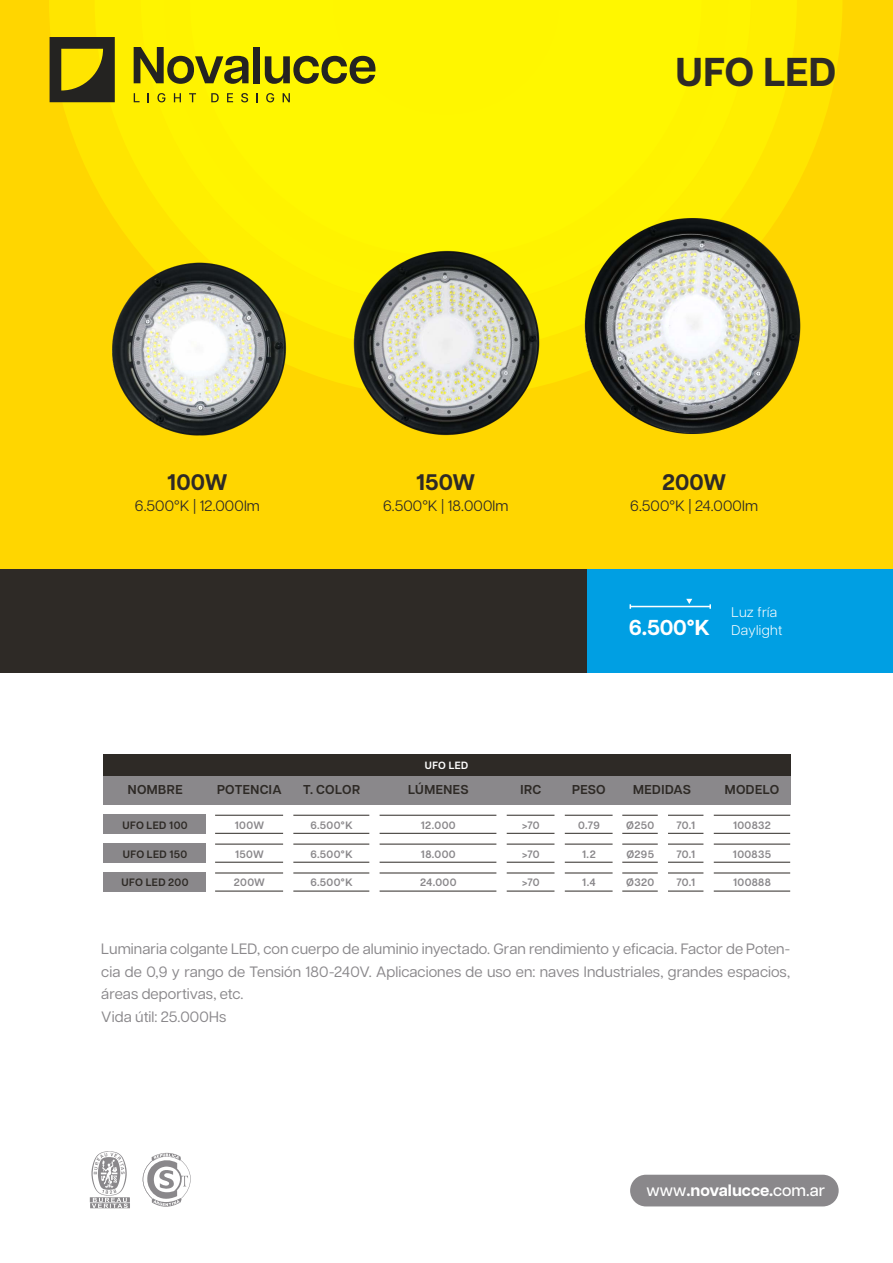
<style>
.page{position:relative;width:893px;height:1263px;background:#fff}
.page>*{position:absolute;margin:0;border:0;box-sizing:border-box;transform-origin:0 0}
.t1{font:700 40.2px "Articulat CF";letter-spacing:.005em;color:#2e2a26}
.t2{font:700 22.5px "Articulat CF";color:#2e2a26}
.t3{font:700 16.5px "Articulat CF";letter-spacing:-.005em;color:#fff}
.t4{font:15px/22.5px "Articulat CF";letter-spacing:.005em;color:#8a888b}
.t5{font:15px "Articulat CF";letter-spacing:.01em;color:#2e2a26}
.t6{font:300 13.95px/17.9px "Articulat CF";letter-spacing:.025em;color:#fff}
.t7{font:600 12.9px "Articulat CF";letter-spacing:.035em;color:#2e2a26}
.t8{font:600 10.65px "Articulat CF";letter-spacing:.03em;color:#8a888b}
.t9{font:600 10.65px "Articulat CF";letter-spacing:.03em;color:#2e2a26}
.t10{font:600 10.5px "Articulat CF";letter-spacing:.035em;color:#fff}
.s1{font-weight:700;font-size:21.6px}
.s2{font-weight:500}
</style>
<div class="page">
<div style="left:0;top:0;width:893px;height:672px;background:#ffd600"></div>
<svg style="left:49px;top:0;width:793px;height:386px"></svg>
<svg style="left:95px;top:0;width:702px;height:352px"></svg>
<svg style="left:141px;top:0;width:610px;height:306px;background:#feef00"></svg>
<div style="left:190px;top:0;width:511px;height:256px;background:#fff700"></div>
<img style="left:352px;top:248px;width:189px;height:188px">
<img style="left:582px;top:215px;width:220px;height:219px">
<img style="left:110px;top:261px;width:177px;height:175px">
<svg style="left:142px;top:1153px;width:49px;height:54px"></svg>
<svg style="left:90px;top:1151px;width:40px;height:57px"></svg>
<svg style="left:134px;top:93px;width:6px;height:9px"></svg>
<svg style="left:157px;top:93px;width:8px;height:9px"></svg>
<svg style="left:174px;top:93px;width:7px;height:9px"></svg>
<svg style="left:189px;top:93px;width:7px;height:9px"></svg>
<svg style="left:211px;top:93px;width:8px;height:9px"></svg>
<svg style="left:227px;top:93px;width:6px;height:9px"></svg>
<svg style="left:241px;top:93px;width:7px;height:9px"></svg>
<svg style="left:256px;top:93px;width:2px;height:9px"></svg>
<svg style="left:266px;top:93px;width:8px;height:9px"></svg>
<svg style="left:283px;top:93px;width:7px;height:9px"></svg>
<svg style="left:134px;top:47px;width:115px;height:37px;background:#9f990e"></svg>
<div style="left:253px;top:47px;width:7px;height:36px;background:#242321"></div>
<svg style="left:265px;top:56px;width:110px;height:28px;background:#908c10"></svg>
<svg style="left:50px;top:37px;width:65px;height:65px"></svg>
<div style="left:0;top:569px;width:893px;height:103px;background:#2e2a26"></div>
<div style="left:587px;top:569px;width:306px;height:103px;background:#009fe3"></div>
<hr style="left:630px;top:606px;width:80px;height:1px;background:#fff">
<svg style="left:686px;top:599px;width:6px;height:5px"></svg>
<div style="left:103px;top:814px;width:103px;height:20px;background:#8a888b"></div>
<hr style="left:215px;top:833px;width:68px;height:1px;background:#2e2a26">
<hr style="left:215px;top:815px;width:68px;height:1px;background:#2e2a26">
<div style="left:103px;top:775px;width:687px;height:30px;background:#8a888b"></div>
<hr style="left:668px;top:833px;width:35px;height:1px;background:#2e2a26">
<hr style="left:668px;top:815px;width:35px;height:1px;background:#2e2a26">
<hr style="left:622px;top:833px;width:36px;height:1px;background:#2e2a26">
<hr style="left:622px;top:815px;width:36px;height:1px;background:#2e2a26">
<hr style="left:714px;top:833px;width:76px;height:1px;background:#2e2a26">
<hr style="left:714px;top:815px;width:76px;height:1px;background:#2e2a26">
<div style="left:103px;top:754px;width:687px;height:21px;background:#2e2a26"></div>
<hr style="left:293px;top:833px;width:76px;height:1px;background:#2e2a26">
<hr style="left:293px;top:815px;width:76px;height:1px;background:#2e2a26">
<div style="left:103px;top:843px;width:103px;height:20px;background:#8a888b"></div>
<hr style="left:215px;top:862px;width:68px;height:1px;background:#2e2a26">
<hr style="left:215px;top:844px;width:68px;height:1px;background:#2e2a26">
<hr style="left:668px;top:862px;width:35px;height:1px;background:#2e2a26">
<hr style="left:668px;top:844px;width:35px;height:1px;background:#2e2a26">
<hr style="left:622px;top:862px;width:36px;height:1px;background:#2e2a26">
<hr style="left:622px;top:844px;width:36px;height:1px;background:#2e2a26">
<hr style="left:714px;top:862px;width:76px;height:1px;background:#2e2a26">
<hr style="left:714px;top:844px;width:76px;height:1px;background:#2e2a26">
<hr style="left:293px;top:862px;width:76px;height:1px;background:#2e2a26">
<hr style="left:293px;top:844px;width:76px;height:1px;background:#2e2a26">
<div style="left:103px;top:872px;width:103px;height:20px;background:#8a888b"></div>
<hr style="left:215px;top:891px;width:68px;height:1px;background:#2e2a26">
<hr style="left:215px;top:873px;width:68px;height:1px;background:#2e2a26">
<hr style="left:668px;top:891px;width:35px;height:1px;background:#2e2a26">
<hr style="left:668px;top:873px;width:35px;height:1px;background:#2e2a26">
<hr style="left:622px;top:891px;width:36px;height:1px;background:#2e2a26">
<hr style="left:622px;top:873px;width:36px;height:1px;background:#2e2a26">
<hr style="left:714px;top:891px;width:76px;height:1px;background:#2e2a26">
<hr style="left:714px;top:873px;width:76px;height:1px;background:#2e2a26">
<hr style="left:293px;top:891px;width:76px;height:1px;background:#2e2a26">
<hr style="left:293px;top:873px;width:76px;height:1px;background:#2e2a26">
<hr style="left:565px;top:833px;width:48px;height:1px;background:#2e2a26">
<hr style="left:565px;top:815px;width:48px;height:1px;background:#2e2a26">
<hr style="left:565px;top:862px;width:48px;height:1px;background:#2e2a26">
<hr style="left:565px;top:844px;width:48px;height:1px;background:#2e2a26">
<hr style="left:565px;top:891px;width:48px;height:1px;background:#2e2a26">
<hr style="left:565px;top:873px;width:48px;height:1px;background:#2e2a26">
<hr style="left:507px;top:833px;width:47px;height:1px;background:#2e2a26">
<hr style="left:507px;top:815px;width:47px;height:1px;background:#2e2a26">
<hr style="left:507px;top:862px;width:47px;height:1px;background:#2e2a26">
<hr style="left:507px;top:844px;width:47px;height:1px;background:#2e2a26">
<hr style="left:507px;top:891px;width:47px;height:1px;background:#2e2a26">
<hr style="left:507px;top:873px;width:47px;height:1px;background:#2e2a26">
<hr style="left:380px;top:833px;width:116px;height:1px;background:#2e2a26">
<hr style="left:380px;top:815px;width:116px;height:1px;background:#2e2a26">
<hr style="left:380px;top:862px;width:116px;height:1px;background:#2e2a26">
<hr style="left:380px;top:844px;width:116px;height:1px;background:#2e2a26">
<hr style="left:380px;top:891px;width:116px;height:1px;background:#2e2a26">
<hr style="left:380px;top:873px;width:116px;height:1px;background:#2e2a26">
<div style="left:630px;top:1175px;width:209px;height:31px;background:#8a888b;border-radius:16px"></div>
<h1 class="t1" style="left:676px;top:42px;width:162px">UFO LED</h1>
<h2 class="t2" style="left:167px;top:466px;width:62px">100W</h2>
<p class="t5" style="left:135px;top:494px;width:127px">6.500°K | 12.000lm</p>
<h2 class="t2" style="left:416px;top:466px;width:61px">150W</h2>
<p class="t5" style="left:383px;top:494px;width:127px">6.500°K | 18.000lm</p>
<p class="t10" style="left:425px;top:758px;width:45px">UFO LED</p>
<h2 class="t2" style="left:662px;top:466px;width:66px">200W</h2>
<p class="t5" style="left:630px;top:494px;width:129px">6.500°K | 24.000lm</p>
<p class="t6" style="left:629px;top:602px;width:155px;text-indent:103px">Luz fría<br><span class="s1">6.500°K</span> Daylight</p>
<p class="t7" style="left:217px;top:780px;width:66px">POTENCIA</p>
<p class="t7" style="left:303px;top:780px;width:59px">T. COLOR</p>
<p class="t7" style="left:408px;top:780px;width:62px">LÚMENES</p>
<p class="t7" style="left:520px;top:780px;width:22px">IRC</p>
<p class="t7" style="left:725px;top:780px;width:56px">MODELO</p>
<p class="t8" style="left:676px;top:817px;width:21px">70.1</p>
<p class="t7" style="left:128px;top:780px;width:56px">NOMBRE</p>
<p class="t9" style="left:122px;top:817px;width:67px">UFO LED 100</p>
<p class="t8" style="left:235px;top:817px;width:31px">100W</p>
<p class="t8" style="left:310px;top:817px;width:44px">6.500°K</p>
<p class="t8" style="left:421px;top:817px;width:36px">12.000</p>
<p class="t8" style="left:522px;top:817px;width:19px">&gt;70</p>
<p class="t7" style="left:572px;top:780px;width:35px">PESO</p>
<p class="t7" style="left:633px;top:780px;width:60px">MEDIDAS</p>
<p class="t8" style="left:626px;top:817px;width:29px">Ø250</p>
<p class="t8" style="left:733px;top:817px;width:39px">100832</p>
<p class="t8" style="left:578px;top:817px;width:23px">0.79</p>
<p class="t9" style="left:123px;top:846px;width:66px">UFO LED 150</p>
<p class="t8" style="left:235px;top:846px;width:30px">150W</p>
<p class="t8" style="left:310px;top:846px;width:44px">6.500°K</p>
<p class="t8" style="left:421px;top:846px;width:36px">18.000</p>
<p class="t8" style="left:522px;top:846px;width:19px">&gt;70</p>
<p class="t8" style="left:626px;top:846px;width:29px">Ø295</p>
<p class="t8" style="left:676px;top:846px;width:21px">70.1</p>
<p class="t8" style="left:733px;top:846px;width:40px">100835</p>
<p class="t9" style="left:122px;top:875px;width:69px">UFO LED 200</p>
<p class="t8" style="left:234px;top:875px;width:33px">200W</p>
<p class="t8" style="left:310px;top:875px;width:44px">6.500°K</p>
<p class="t8" style="left:420px;top:875px;width:38px">24.000</p>
<p class="t8" style="left:522px;top:875px;width:19px">&gt;70</p>
<p class="t8" style="left:582px;top:846px;width:15px">1.2</p>
<p class="t8" style="left:582px;top:875px;width:15px">1.4</p>
<p class="t8" style="left:626px;top:875px;width:29px">Ø320</p>
<p class="t8" style="left:676px;top:875px;width:21px">70.1</p>
<p class="t8" style="left:733px;top:875px;width:39px">100888</p>
<p class="t4" style="left:101px;top:937px;width:690px">Luminaria colgante LED, con cuerpo de aluminio inyectado. Gran rendimiento y eficacia. Factor de Poten&shy;cia de 0,9 y rango de Tensión 180-240V. Aplicaciones de uso en: naves Industriales, grandes espacios, áreas deportivas, etc.<br>Vida útil: 25.000Hs</p>
<p class="t3" style="left:647px;top:1178px;width:180px"><span class="s2">www</span>.novalucce.<span class="s2">com.ar</span></p>
</div>
